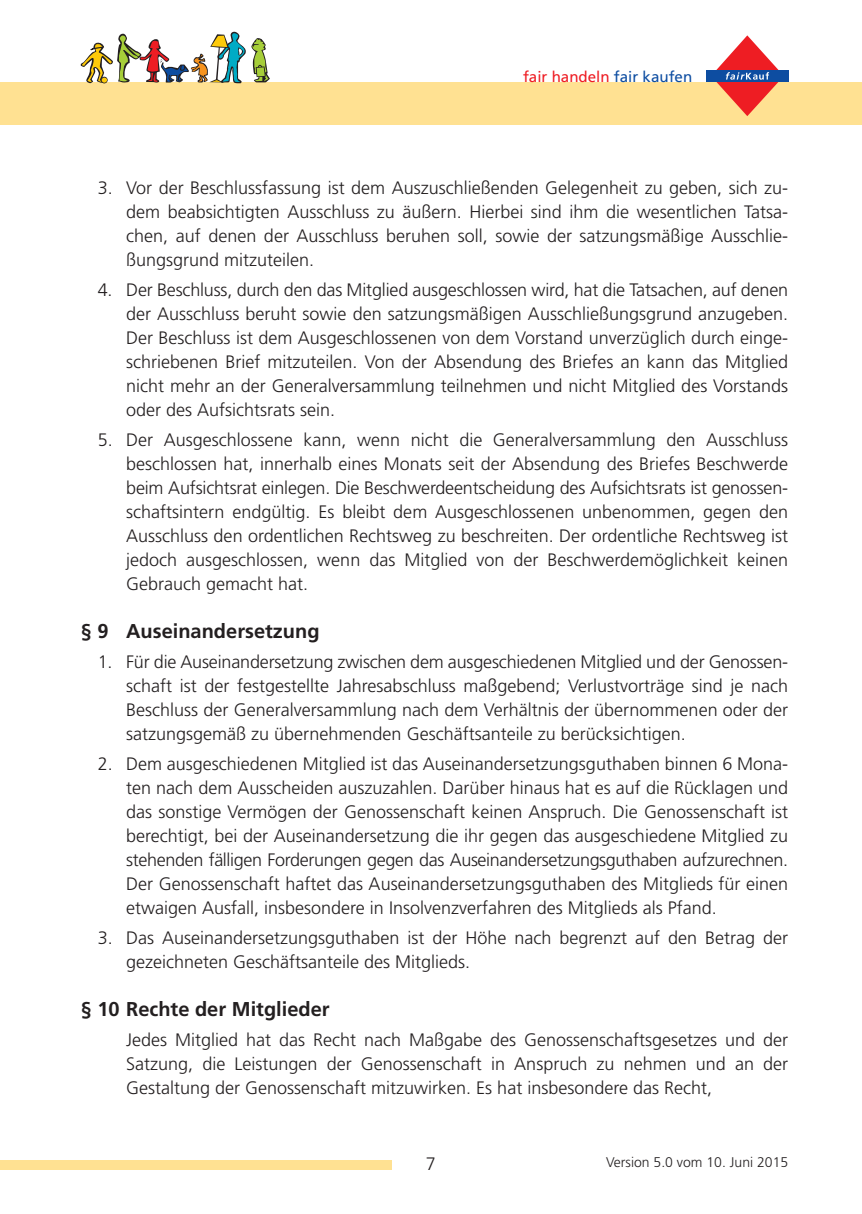
<style>
.page{position:relative;width:862px;height:1214px;background:#fff}
.page>*{position:absolute;margin:0;border:0;box-sizing:border-box;transform-origin:0 0}
.t1{font:700 20px "Frutiger";color:#231f20}
.t2{font:300 18px/24px "Frutiger";color:#231f20;text-align:justify}
.t3{font:15.2px "Frutiger";color:#ee1d23}
.t4{font:300 14px "Frutiger";color:#231f20}
.s1{color:#0d4da1}
</style>
<div class="page">
<div style="left:0;top:82px;width:862px;height:43px;background:#ffe192"></div>
<div style="left:706px;top:70px;width:82px;height:12px;background:#0d4da1"></div>
<svg style="left:716px;top:35px;width:63px;height:81px"></svg>
<svg style="left:81px;top:32px;width:189px;height:51px"></svg>
<div style="left:0;top:1159px;width:391px;height:10px;background:#ffe192"></div>
<p class="t3" style="left:523px;top:71px;width:171px">fair handeln <span class="s1">fair kaufen</span></p>
<p class="t2" style="left:126px;top:177px;width:663px;text-indent:-28px">3. Vor der Beschlussfassung ist dem Auszuschließenden Gelegenheit zu geben, sich zu&shy;dem beabsichtigten Ausschluss zu äußern. Hierbei sind ihm die wesentlichen Tatsa&shy;chen, auf denen der Ausschluss beruhen soll, sowie der satzungsmäßige Ausschlie&shy;ßungsgrund mitzuteilen.</p>
<p class="t2" style="left:126px;top:279px;width:663px;text-indent:-28px">4. Der Beschluss, durch den das Mitglied ausgeschlossen wird, hat die Tatsachen, auf denen der Ausschluss beruht sowie den satzungsmäßigen Ausschließungsgrund anzugeben.<br>Der Beschluss ist dem Ausgeschlossenen von dem Vorstand unverzüglich durch einge&shy;schriebenen Brief mitzuteilen. Von der Absendung des Briefes an kann das Mitglied nicht mehr an der Generalversammlung teilnehmen und nicht Mitglied des Vorstands oder des Aufsichtsrats sein.</p>
<p class="t2" style="left:126px;top:429px;width:663px;text-indent:-28px">5. Der Ausgeschlossene kann, wenn nicht die Generalversammlung den Ausschluss beschlossen hat, innerhalb eines Monats seit der Absendung des Briefes Beschwerde beim Aufsichtsrat einlegen. Die Beschwerdeentscheidung des Aufsichtsrats ist genossen&shy;schaftsintern endgültig. Es bleibt dem Ausgeschlossenen unbenommen, gegen den Ausschluss den ordentlichen Rechtsweg zu beschreiten. Der ordentliche Rechtsweg ist jedoch ausgeschlossen, wenn das Mitglied von der Beschwerdemöglichkeit keinen Gebrauch gemacht hat.</p>
<p class="t1" style="left:81px;top:623px;width:240px">§ 9 Auseinandersetzung</p>
<p class="t2" style="left:126px;top:650px;width:663px;text-indent:-28px">1. Für die Auseinandersetzung zwischen dem ausgeschiedenen Mitglied und der Genossen&shy;schaft ist der festgestellte Jahresabschluss maßgebend; Verlustvorträge sind je nach Beschluss der Generalversammlung nach dem Verhältnis der übernommenen oder der satzungsgemäß zu übernehmenden Geschäftsanteile zu berücksichtigen.</p>
<p class="t2" style="left:126px;top:752px;width:663px;text-indent:-28px">2. Dem ausgeschiedenen Mitglied ist das Auseinandersetzungsguthaben binnen 6 Mona&shy;ten nach dem Ausscheiden auszuzahlen. Darüber hinaus hat es auf die Rücklagen und das sonstige Vermögen der Genossenschaft keinen Anspruch. Die Genossenschaft ist berechtigt, bei der Auseinandersetzung die ihr gegen das ausgeschiedene Mitglied zu stehenden fälligen Forderungen gegen das Auseinandersetzungsguthaben aufzurechnen.<br>Der Genossenschaft haftet das Auseinandersetzungsguthaben des Mitglieds für einen etwaigen Ausfall, insbesondere in Insolvenzverfahren des Mitglieds als Pfand.</p>
<p class="t2" style="left:126px;top:926px;width:663px;text-indent:-28px">3. Das Auseinandersetzungsguthaben ist der Höhe nach begrenzt auf den Betrag der gezeichneten Geschäftsanteile des Mitglieds.</p>
<p class="t1" style="left:81px;top:1000px;width:250px">§ 10 Rechte der Mitglieder</p>
<p class="t2" style="left:126px;top:1028px;width:663px">Jedes Mitglied hat das Recht nach Maßgabe des Genossenschaftsgesetzes und der Satzung, die Leistungen der Genossenschaft in Anspruch zu nehmen und an der Gestaltung der Genossenschaft mitzuwirken. Es hat insbesondere das Recht,</p>
<p class="t2" style="left:426px;top:1152px;width:12px">7</p>
<p class="t4" style="left:606px;top:1156px;width:184px">Version 5.0 vom 10. Juni 2015</p>
</div>
